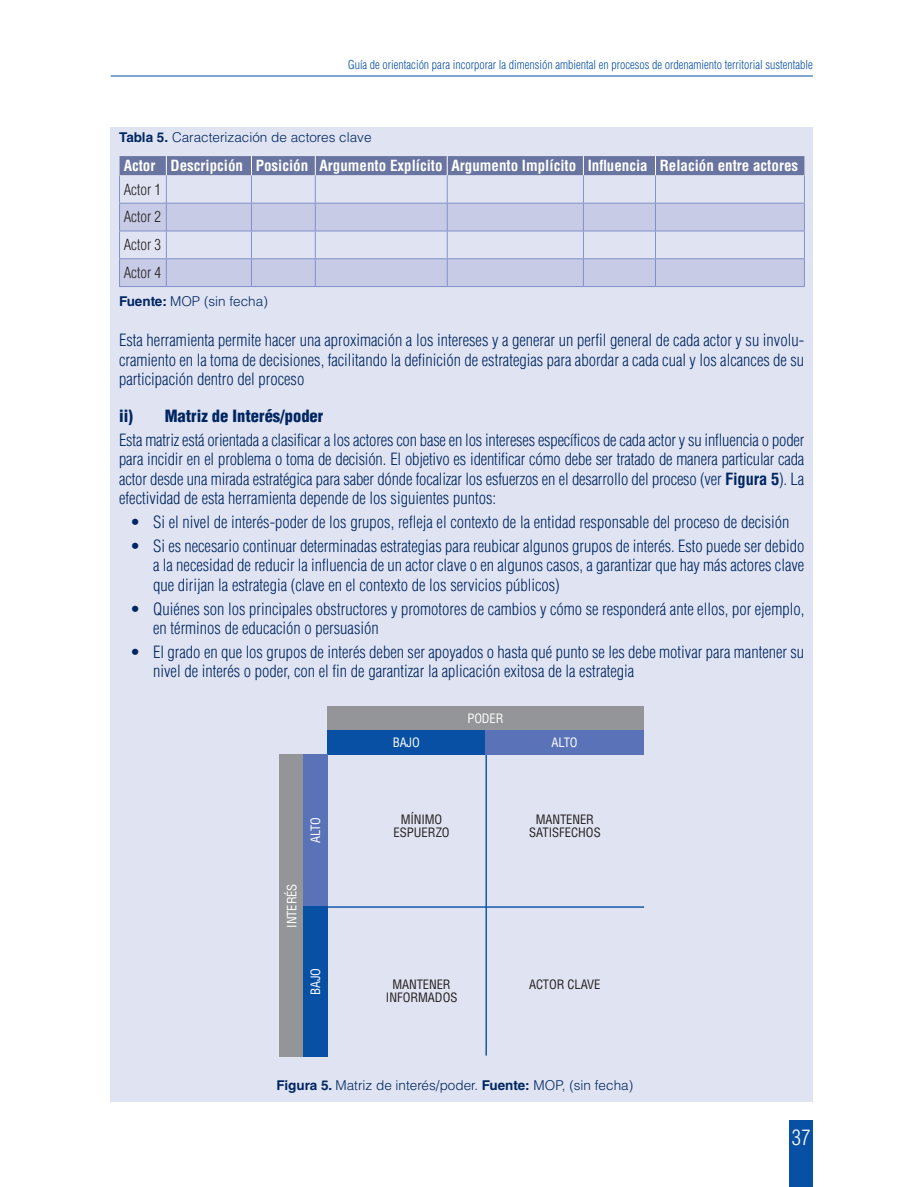
<style>
.page{position:relative;width:915px;height:1187px;background:#fff}
.page>*{position:absolute;margin:0;border:0;box-sizing:border-box;transform-origin:0 0}
.t1{font:300 condensed 21px "Helvetica LT Std";color:#fff}
.t2{font:300 condensed 16.5px/19.5px "Helvetica LT Std";color:#002662;text-align:justify}
.t3{font:900 condensed 16.5px "Helvetica LT Std";color:#002662}
.t4{font:700 condensed 15px "Helvetica LT Std";color:#fff}
.t5{font:300 condensed 15px/27.8px "Helvetica LT Std";color:#231f20;text-align:justify}
.t6{font:300 13.5px "Helvetica LT Std";color:#002662}
.t7{font:condensed 12.6px/12.6px "Helvetica LT Std";color:#231f20;text-align:center}
.t8{font:condensed 12.6px "Helvetica LT Std";color:#fff}
.t9{font:300 condensed 12px "Helvetica LT Std";color:#0850a3}
.s1{font-weight:700}
</style>
<div class="page">
<hr style="left:111px;top:76px;width:701px;height:1px;background:#0850a3">
<div style="left:789px;top:1119px;width:23px;height:67px;background:#0850a3"></div>
<div style="left:111px;top:128px;width:701px;height:973px;background:#e0e4f2"></div>
<svg style="left:119px;top:156px;width:685px;height:130px"></svg>
<hr style="left:119px;top:286px;width:47px;height:1px;background:#8390c8">
<hr style="left:166px;top:286px;width:85px;height:1px;background:#8390c8">
<hr style="left:251px;top:286px;width:64px;height:1px;background:#8390c8">
<hr style="left:315px;top:286px;width:132px;height:1px;background:#8390c8">
<hr style="left:447px;top:286px;width:136px;height:1px;background:#8390c8">
<hr style="left:583px;top:286px;width:72px;height:1px;background:#8390c8">
<hr style="left:655px;top:286px;width:149px;height:1px;background:#8390c8">
<hr style="left:327px;top:906px;width:317px;height:1px;background:#0850a3">
<hr style="left:485px;top:751px;width:1px;height:304px;background:#0850a3">
<div style="left:327px;top:706px;width:316px;height:24px;background:#939598"></div>
<div style="left:327px;top:729px;width:158px;height:25px;background:#0850a3"></div>
<div style="left:485px;top:729px;width:158px;height:25px;background:#5a73b8"></div>
<div style="left:279px;top:754px;width:25px;height:302px;background:#939598"></div>
<div style="left:303px;top:905px;width:25px;height:151px;background:#0850a3"></div>
<div style="left:303px;top:754px;width:25px;height:151px;background:#5a73b8"></div>
<p class="t9" style="left:348px;top:57px;width:466px">Guía de orientación para incorporar la dimensión ambiental en procesos de ordenamiento territorial sustentable</p>
<p class="t6" style="left:119px;top:128px;width:254px"><span class="s1">Tabla 5.</span> Caracterización de actores clave</p>
<p class="t4" style="left:124px;top:156px;width:675px">Actor Descripción Posición Argumento Explícito Argumento Implícito Influencia Relación entre actores</p>
<p class="t5" style="left:124px;top:175px;width:39px">Actor 1<br>Actor 2<br>Actor 3<br>Actor 4</p>
<p class="t6" style="left:119px;top:292px;width:150px"><span class="s1">Fuente:</span> MOP (sin fecha)</p>
<p class="t2" style="left:119px;top:330px;width:686px">Esta herramienta permite hacer una aproximación a los intereses y a generar un perfil general de cada actor y su involu&shy;cramiento en la toma de decisiones, facilitando la definición de estrategias para abordar a cada cual y los alcances de su participación dentro del proceso</p>
<p class="t3" style="left:119px;top:405px;width:206px">ii) Matriz de Interés/poder</p>
<p class="t2" style="left:119px;top:430px;width:686px">Esta matriz está orientada a clasificar a los actores con base en los intereses específicos de cada actor y su influencia o poder para incidir en el problema o toma de decisión. El objetivo es identificar cómo debe ser tratado de manera particular cada actor desde una mirada estratégica para saber dónde focalizar los esfuerzos en el desarrollo del proceso (ver <span class="s1">Figura 5</span>). La efectividad de esta herramienta depende de los siguientes puntos:</p>
<p class="t2" style="left:132px;top:512px;width:659px"><span class="s1">•</span> Si el nivel de interés-poder de los grupos, refleja el contexto de la entidad responsable del proceso de decisión</p>
<p class="t2" style="left:153px;top:536px;width:652px;text-indent:-21px"><span class="s1">•</span> Si es necesario continuar determinadas estrategias para reubicar algunos grupos de interés. Esto puede ser debido a la necesidad de reducir la influencia de un actor clave o en algunos casos, a garantizar que hay más actores clave que dirijan la estrategia (clave en el contexto de los servicios públicos)</p>
<p class="t2" style="left:153px;top:598px;width:652px;text-indent:-21px"><span class="s1">•</span> Quiénes son los principales obstructores y promotores de cambios y cómo se responderá ante ellos, por ejemplo, en términos de educación o persuasión</p>
<p class="t2" style="left:153px;top:642px;width:652px;text-indent:-21px"><span class="s1">•</span> El grado en que los grupos de interés deben ser apoyados o hasta qué punto se les debe motivar para mantener su nivel de interés o poder, con el fin de garantizar la aplicación exitosa de la estrategia</p>
<p class="t8" style="left:467px;top:710px;width:8px">PODER</p>
<p class="t8" style="left:392px;top:734px;width:27px">BAJO</p>
<p class="t8" style="left:551px;top:734px;width:8px">ALTO</p>
<p class="t8" style="left:308px;top:843px;width:27px;rotate:-90deg">ALTO</p>
<p class="t7" style="left:393px;top:813px;width:58px">MÍNIMO<br>ESPU ERZO</p>
<p class="t8" style="left:284px;top:927px;width:44px;rotate:-90deg">INTERÉS</p>
<p class="t8" style="left:308px;top:994px;width:27px;rotate:-90deg">BAJO</p>
<p class="t7" style="left:385px;top:978px;width:73px">MANTENER<br>INFORMADOS</p>
<p class="t7" style="left:529px;top:813px;width:73px">MANTENER<br>SATISFECHOS</p>
<p class="t7" style="left:529px;top:978px;width:73px">ACTOR CLAVE</p>
<p class="t6" style="left:276px;top:1076px;width:358px"><span class="s1">Figura 5.</span> Matriz de interés/poder. <span class="s1">Fuente:</span> MOP, (sin fecha)</p>
<p class="t1" style="left:791px;top:1123px;width:20px">37</p>
</div>
